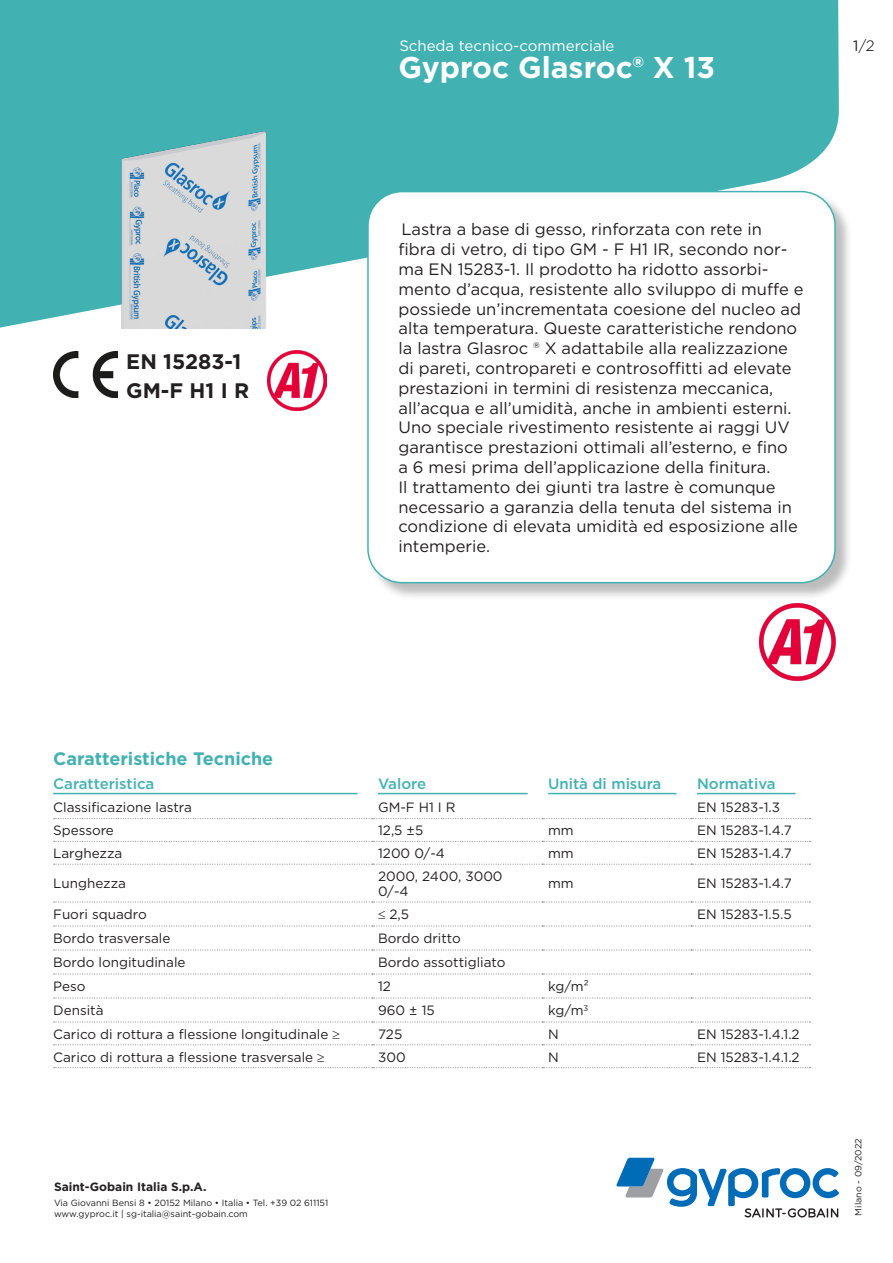
<style>
.page{position:relative;width:893px;height:1263px;background:#fff}
.page>*{position:absolute;margin:0;border:0;box-sizing:border-box;transform-origin:0 0}
.product_title_front{font:700 30px "Gotham";color:#fff}
.TIPO{font:700 21px "Gotham";color:#231f20}
.header_1{font:700 18px "Gotham";color:#42b1b2}
.product_description{font:16.5px/19.8px "Gotham";color:#231f20}
.column_header_column{font:500 15px "Gotham";color:#42b1b2}
.t1{font:15px "Gotham";color:#fff}
.t2{font:300 15px "Gotham";color:#000}
.column_1{font:13.5px "Gotham";color:#231f20}
.column_4{font:13.5px "Gotham";color:#231f20}
.column_2{font:13.5px/15px "Gotham";color:#231f20}
.column_3{font:13.5px "Gotham";color:#231f20}
.t3{font:700 12px "Gotham";color:#231f20}
.t4{font:9px/10.8px "Gotham";color:#231f20}
.s1{font-weight:400;color:#231f20}
</style>
<div class="page">
<div style="left:0;top:0;width:839px;height:328px;background:#42b1b2"></div>
<svg style="left:616px;top:1158px;width:223px;height:59px"></svg>
<img style="left:53px;top:124px;width:272px;height:205px">
<div style="left:368px;top:192px;width:485px;height:409px;background:#231f20;opacity:.3"></div>
<div style="left:368px;top:192px;width:467px;height:391px;background:#fff;border-radius:34px"></div>
<div style="left:367px;top:191px;width:469px;height:392px;border:2px solid #42b1b2;border-radius:34px"></div>
<img style="left:53px;top:351px;width:64px;height:46px">
<img style="left:267px;top:351px;width:59px;height:59px">
<img style="left:759px;top:603px;width:77px;height:77px">
<svg style="left:53px;top:792px;width:757px;height:254px"></svg>
<svg style="left:54px;top:818px;width:756px;height:1px"></svg>
<svg style="left:54px;top:841px;width:756px;height:1px"></svg>
<svg style="left:54px;top:864px;width:756px;height:1px"></svg>
<svg style="left:54px;top:901px;width:756px;height:1px"></svg>
<svg style="left:54px;top:925px;width:756px;height:1px"></svg>
<svg style="left:54px;top:949px;width:756px;height:1px"></svg>
<svg style="left:54px;top:973px;width:756px;height:1px"></svg>
<svg style="left:54px;top:997px;width:756px;height:1px"></svg>
<svg style="left:54px;top:1021px;width:756px;height:1px"></svg>
<svg style="left:54px;top:1044px;width:756px;height:1px"></svg>
<svg style="left:54px;top:1067px;width:756px;height:1px"></svg>
<hr style="left:53px;top:793px;width:305px;height:1px;background:#42b1b2">
<hr style="left:378px;top:793px;width:150px;height:1px;background:#42b1b2">
<hr style="left:548px;top:793px;width:128px;height:1px;background:#42b1b2">
<hr style="left:697px;top:793px;width:98px;height:1px;background:#42b1b2">
<p class="TIPO" style="left:126px;top:348px;width:116px">EN 15283-1</p>
<p class="TIPO" style="left:126px;top:377px;width:124px">GM-F H1 I R</p>
<p class="t1" style="left:399px;top:36px;width:217px">Scheda tecnico-commerciale</p>
<p class="product_title_front" style="left:398px;top:47px;width:318px">Gyproc Glasroc® X 13</p>
<p class="t2" style="left:853px;top:36px;width:23px"><span class="s1">1</span>/2</p>
<p class="product_description" style="left:398px;top:219px;width:406px">Lastra a base di gesso, rinforzata con rete in<br>fibra di vetro, di tipo GM - F H1 IR, secondo nor&shy;ma EN 15283-1. Il prodotto ha ridotto assorbi&shy;mento d’acqua, resistente allo sviluppo di muffe e possiede un’incrementata coesione del nucleo ad alta temperatura. Queste caratteristiche rendono la lastra Glasroc ® X adattabile alla realizzazione di pareti, contropareti e controsoffitti ad elevate prestazioni in termini di resistenza meccanica, all’acqua e all’umidità, anche in ambienti esterni.<br>Uno speciale rivestimento resistente ai raggi UV garantisce prestazioni ottimali all’esterno, e fino<br>a 6 mesi prima dell’applicazione della finitura.<br>Il trattamento dei giunti tra lastre è comunque necessario a garanzia della tenuta del sistema in condizione di elevata umidità ed esposizione alle intemperie.</p>
<p class="header_1" style="left:53px;top:746px;width:222px">Caratteristiche Tecniche</p>
<p class="column_header_column" style="left:53px;top:773px;width:103px">Caratteristica</p>
<p class="column_header_column" style="left:378px;top:773px;width:50px">Valore</p>
<p class="column_header_column" style="left:548px;top:773px;width:115px">Unità di misura</p>
<p class="column_header_column" style="left:697px;top:773px;width:80px">Normativa</p>
<p class="column_1" style="left:53px;top:798px;width:140px">Classificazione lastra</p>
<p class="column_2" style="left:378px;top:799px;width:79px">GM-F H1 I R</p>
<p class="column_4" style="left:697px;top:798px;width:85px">EN 15283-1.3</p>
<p class="column_1" style="left:53px;top:822px;width:62px">Spessore</p>
<p class="column_2" style="left:378px;top:823px;width:47px">12,5 ±5</p>
<p class="column_3" style="left:548px;top:822px;width:27px">mm</p>
<p class="column_4" style="left:697px;top:822px;width:96px">EN 15283-1.4.7</p>
<p class="column_1" style="left:53px;top:845px;width:71px">Larghezza</p>
<p class="column_2" style="left:378px;top:846px;width:68px">1200 0/-4</p>
<p class="column_3" style="left:548px;top:845px;width:27px">mm</p>
<p class="column_4" style="left:697px;top:845px;width:96px">EN 15283-1.4.7</p>
<p class="column_1" style="left:53px;top:875px;width:74px">Lunghezza</p>
<p class="column_2" style="left:378px;top:868px;width:126px">2000, 2400, 3000<br>0/-4</p>
<p class="column_3" style="left:548px;top:875px;width:27px">mm</p>
<p class="column_4" style="left:697px;top:875px;width:96px">EN 15283-1.4.7</p>
<p class="column_1" style="left:53px;top:906px;width:95px">Fuori squadro</p>
<p class="column_2" style="left:378px;top:907px;width:33px">≤ 2,5</p>
<p class="column_4" style="left:697px;top:906px;width:96px">EN 15283-1.5.5</p>
<p class="column_1" style="left:53px;top:930px;width:119px">Bordo trasversale</p>
<p class="column_2" style="left:378px;top:931px;width:84px">Bordo dritto</p>
<p class="column_1" style="left:53px;top:954px;width:134px">Bordo longitudinale</p>
<p class="column_2" style="left:378px;top:955px;width:129px">Bordo assottigliato</p>
<p class="column_1" style="left:53px;top:978px;width:34px">Peso</p>
<p class="column_2" style="left:378px;top:979px;width:14px">12</p>
<p class="column_3" style="left:548px;top:978px;width:42px">kg/m²</p>
<p class="column_1" style="left:53px;top:1002px;width:52px">Densità</p>
<p class="column_2" style="left:378px;top:1003px;width:58px">960 ± 15</p>
<p class="column_3" style="left:548px;top:1002px;width:42px">kg/m<sup>3</sup></p>
<p class="column_1" style="left:53px;top:1025px;width:288px">Carico di rottura a flessione longitudinale ≥</p>
<p class="column_2" style="left:378px;top:1026px;width:26px">725</p>
<p class="column_3" style="left:548px;top:1025px;width:12px">N</p>
<p class="column_4" style="left:697px;top:1025px;width:104px">EN 15283-1.4.1.2</p>
<p class="column_1" style="left:53px;top:1048px;width:273px">Carico di rottura a flessione trasversale ≥</p>
<p class="column_2" style="left:378px;top:1049px;width:29px">300</p>
<p class="column_3" style="left:548px;top:1048px;width:12px">N</p>
<p class="column_4" style="left:697px;top:1048px;width:104px">EN 15283-1.4.1.2</p>
<p class="t3" style="left:54px;top:1179px;width:154px">Saint-Gobain Italia S.p.A.</p>
<p class="t4" style="left:54px;top:1198px;width:276px">Via Giovanni Bensi 8 • 20152 Milano • Italia • Tel. +39 02 611151 www.gyproc.it | sg-italia@saint-gobain.com</p>
<p class="t4" style="left:853px;top:1216px;width:79px;rotate:-90deg">Milano - 09/2022</p>
</div>
